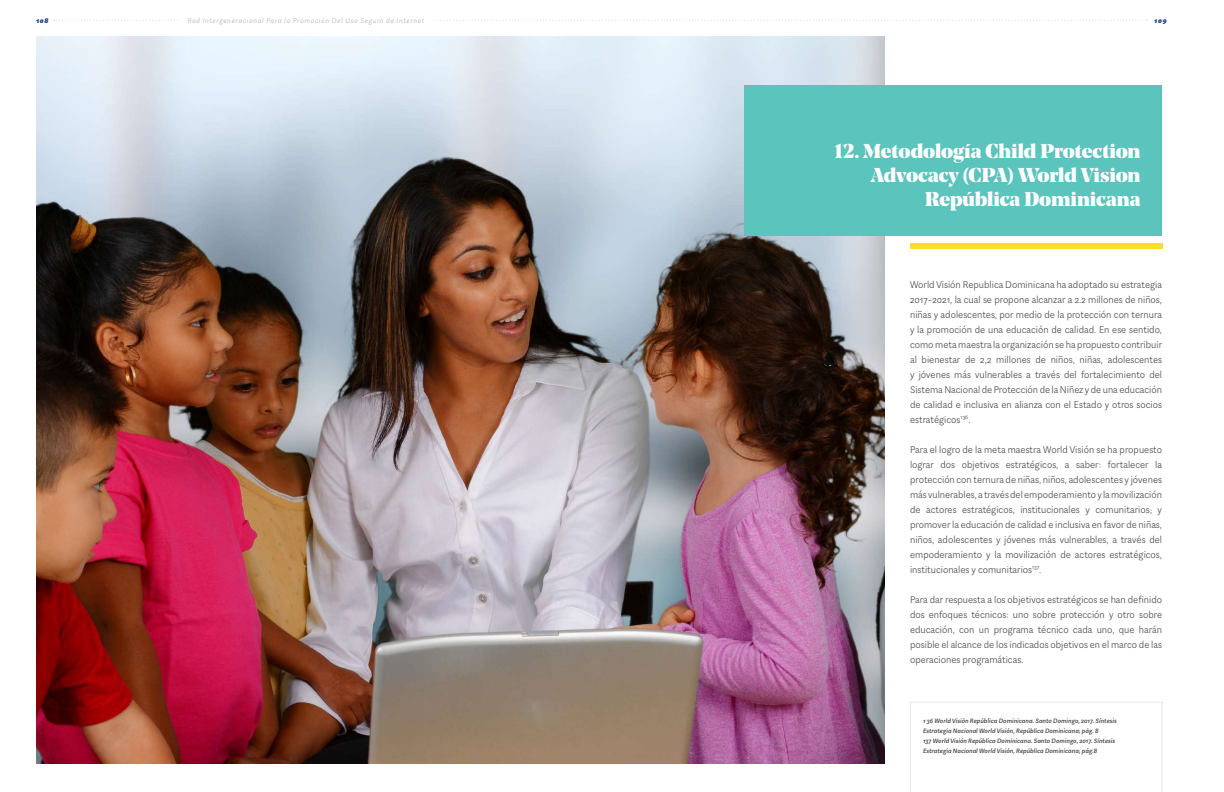
<style>
.page{position:relative;width:1224px;height:792px;background:#fff}
.page>*{position:absolute;margin:0;border:0;box-sizing:border-box;transform-origin:0 0}
.t1{font:900 20px/24px "Noe Display";letter-spacing:-.005em;color:#fff;text-align:right}
.t2{font:200 10px/15px "Aspen";color:#3e3e3f;text-align:justify}
.t3{font:italic 200 7px "Aspen";letter-spacing:.1em;color:#a8a9ad}
.t4{font:italic 900 7px "Aspen";color:#23418b}
.t5{font:italic 500 6.5px/10px "Aspen";color:#3e3e3f}
</style>
<div class="page">
<svg style="left:53px;top:20px;width:1094px;height:1px"></svg>
<div style="left:180px;top:11px;width:252px;height:19px;background:#fff"></div>
<img style="left:36px;top:36px;width:848px;height:727px">
<div style="left:744px;top:85px;width:418px;height:150px;background:#5ac4bd"></div>
<div style="left:910px;top:243px;width:252px;height:5px;background:#ffdd2b"></div>
<svg style="left:910px;top:702px;width:253px;height:90px"></svg>
<p class="t4" style="left:36px;top:15px;width:14px">108</p>
<p class="t3" style="left:188px;top:16px;width:238px">Red Intergeneracional Para la Promoción Del Uso Seguro de Internet</p>
<p class="t4" style="left:1154px;top:15px;width:14px">109</p>
<h1 class="t1" style="left:835px;top:139px;width:307px">12. Metodología Child Protection<br>Advocacy (CPA) World Vision<br>República Dominicana</h1>
<p class="t2" style="left:910px;top:276px;width:254px">World Visión Republica Dominicana ha adoptado su estrategia 2017-2021, la cual se propone alcanzar a 2.2 millones de niños, niñas y adolescentes, por medio de la protección con ternura y la promoción de una educación de calidad. En ese sentido, como meta maestra la organización se ha propuesto contribuir al bienestar de 2,2 millones de niños, niñas, adolescentes y jóvenes más vulnerables a través del fortalecimiento del Sistema Nacional de Protección de la Niñez y de una educación de calidad e inclusiva en alianza con el Estado y otros socios estratégicos<sup>136</sup>.</p>
<p class="t2" style="left:910px;top:441px;width:254px">Para el logro de la meta maestra World Visión se ha propuesto lograr dos objetivos estratégicos, a saber: fortalecer la protección con ternura de niñas, niños, adolescentes y jóvenes más vulnerables, a través del empoderamiento y la movilización de actores estratégicos, institucionales y comunitarios; y promover la educación de calidad e inclusiva en favor de niñas, niños, adolescentes y jóvenes más vulnerables, a través del empoderamiento y la movilización de actores estratégicos, institucionales y comunitarios<sup>137</sup>.</p>
<p class="t2" style="left:910px;top:591px;width:254px">Para dar respuesta a los objetivos estratégicos se han definido dos enfoques técnicos: uno sobre protección y otro sobre educación, con un programa técnico cada uno, que harán posible el alcance de los indicados objetivos en el marco de las operaciones programáticas.</p>
<p class="t5" style="left:923px;top:715px;width:195px">1 36 World Visión República Dominicana. Santo Domingo, 2017. Síntesis Estrategia Nacional World Visión, República Dominicana; pág. 8<br>137 World Visión República Dominicana. Santo Domingo, 2017. Síntesis Estrategia Nacional World Visión, República Dominicana; pág.8</p>
</div>
